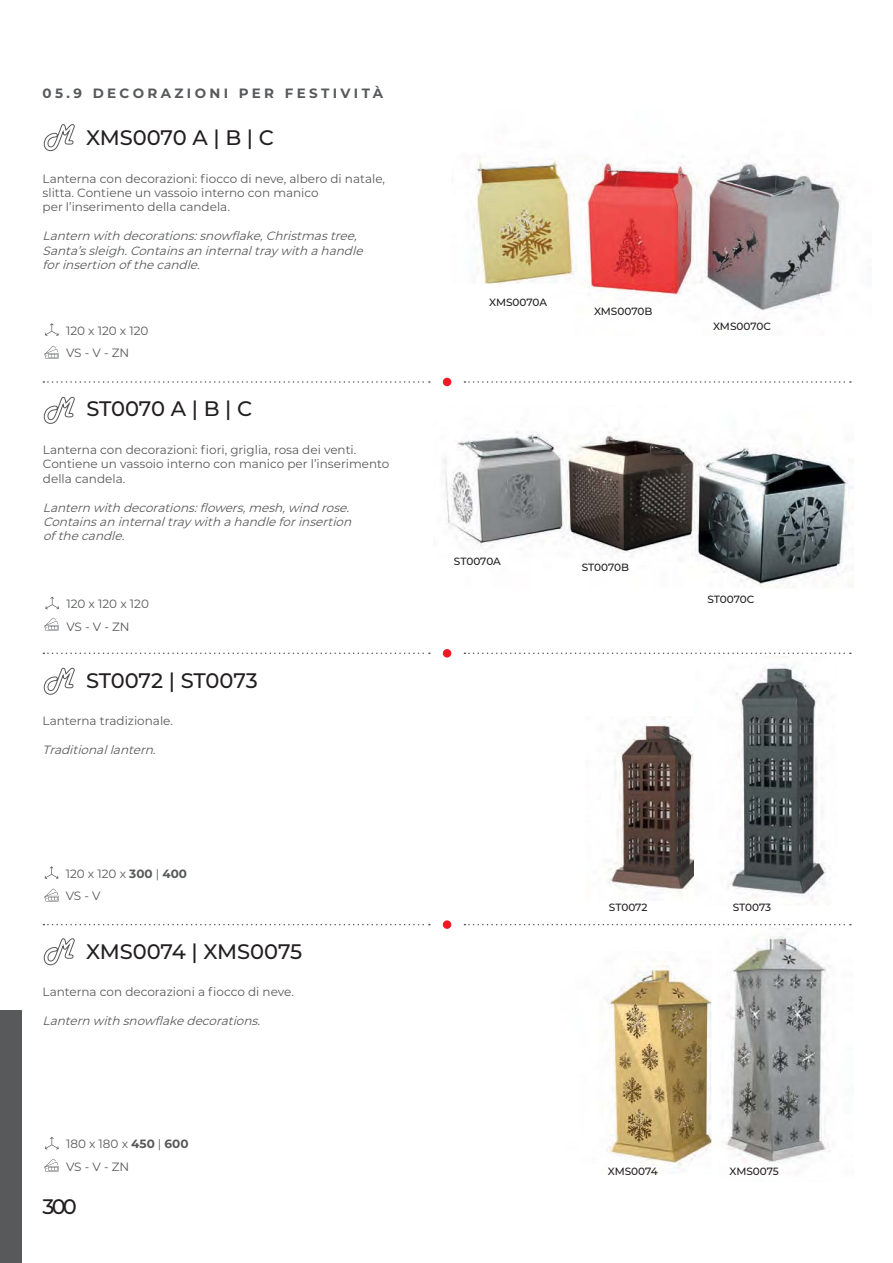
<style>
.page{position:relative;width:893px;height:1263px;background:#fff}
.page>*{position:absolute;margin:0;border:0;box-sizing:border-box;transform-origin:0 0}
.t1{font:500 21px "Montserrat";letter-spacing:-.005em;color:#231f20}
.t2{font:700 13.5px "Montserrat";letter-spacing:.25em;color:#58595b}
.t3{font:12px/14.4px "Montserrat";color:#58595b}
.t4{font:italic 12px/14.4px "Montserrat";color:#58595b}
.t5{font:500 10.5px "Montserrat";letter-spacing:-.005em;color:#231f20}
.s1{font-weight:700}
</style>
<div class="page">
<div style="left:0;top:1010px;width:21px;height:253px;background:#58595b"></div>
<img style="left:725px;top:929px;width:105px;height:234px">
<img style="left:602px;top:962px;width:110px;height:207px">
<svg style="left:45px;top:323px;width:14px;height:13px"></svg>
<div style="left:443px;top:378px;width:8px;height:8px;background:#ed1c24;border-radius:50%"></div>
<svg style="left:43px;top:381px;width:387px;height:2px"></svg>
<svg style="left:464px;top:381px;width:387px;height:2px"></svg>
<svg style="left:45px;top:597px;width:14px;height:12px"></svg>
<div style="left:443px;top:649px;width:8px;height:9px;background:#ed1c24;border-radius:50%"></div>
<svg style="left:43px;top:653px;width:387px;height:1px"></svg>
<svg style="left:464px;top:653px;width:387px;height:1px"></svg>
<svg style="left:45px;top:866px;width:14px;height:13px"></svg>
<div style="left:443px;top:920px;width:8px;height:9px;background:#ed1c24;border-radius:50%"></div>
<svg style="left:43px;top:924px;width:387px;height:1px"></svg>
<svg style="left:464px;top:924px;width:387px;height:1px"></svg>
<svg style="left:45px;top:1137px;width:14px;height:13px"></svg>
<svg style="left:43px;top:124px;width:32px;height:27px"></svg>
<svg style="left:43px;top:397px;width:32px;height:27px"></svg>
<svg style="left:43px;top:667px;width:32px;height:28px"></svg>
<svg style="left:43px;top:938px;width:32px;height:28px"></svg>
<svg style="left:44px;top:346px;width:15px;height:13px"></svg>
<svg style="left:44px;top:618px;width:15px;height:13px"></svg>
<svg style="left:44px;top:889px;width:15px;height:12px"></svg>
<svg style="left:44px;top:1159px;width:15px;height:13px"></svg>
<img style="left:608px;top:717px;width:86px;height:181px">
<img style="left:728px;top:664px;width:99px;height:242px">
<img style="left:474px;top:157px;width:368px;height:153px">
<img style="left:443px;top:429px;width:410px;height:159px">
<p class="t2" style="left:43px;top:88px;width:342px">05.9 DECORAZIONI PER FESTIVITÀ</p>
<h1 class="t1" style="left:86px;top:129px;width:190px">XMS0070 A | B | C</h1>
<p class="t3" style="left:43px;top:172px;width:344px">Lanterna con decorazioni: fiocco di neve, albero di natale, slitta. Contiene un vassoio interno con manico<br>per l’inserimento della candela.</p>
<p class="t4" style="left:43px;top:229px;width:324px">Lantern with decorations:snowflake,Christmas tree,<br>Santa’s sleigh.Contains an internaltray with a handle forinsertion of the candle.</p>
<p class="t3" style="left:66px;top:320px;width:84px;line-height:22.5px">120 x 120 x 120<br>VS - V - ZN</p>
<h1 class="t1" style="left:86px;top:400px;width:168px">ST0070 A | B | C</h1>
<p class="t3" style="left:43px;top:443px;width:348px">Lanterna con decorazioni: fiori, griglia, rosa dei venti.<br>Contiene un vassoio interno con manico per l’inserimento della candela.</p>
<p class="t4" style="left:43px;top:501px;width:313px">Lantern with decorations:flowers,mesh,wind rose.<br>Contains an internaltray with a handle forinsertion of the candle.</p>
<p class="t3" style="left:66px;top:593px;width:84px;line-height:22.5px">120 x 120 x 120<br>VS - V - ZN</p>
<h1 class="t1" style="left:86px;top:671px;width:173px">ST0072 | ST0073</h1>
<p class="t3" style="left:43px;top:714px;width:132px">Lanterna tradizionale.</p>
<p class="t4" style="left:43px;top:743px;width:117px">Traditionallantern.</p>
<p class="t3" style="left:66px;top:863px;width:123px;line-height:22.5px">120 x 120 x <span class="s1">300</span> | <span class="s1">400<br></span>VS - V</p>
<h1 class="t1" style="left:86px;top:942px;width:218px">XMS0074 | XMS0075</h1>
<p class="t3" style="left:43px;top:985px;width:253px">Lanterna con decorazioni a fiocco di neve.</p>
<p class="t4" style="left:43px;top:1014px;width:222px">Lantern with snowflake decorations.</p>
<p class="t3" style="left:66px;top:1134px;width:124px;line-height:22.5px">180 x 180 x <span class="s1">450</span> | <span class="s1">600<br></span>VS - V - ZN</p>
<h1 class="t1" style="left:43px;top:1198px;width:36px">300</h1>
<p class="t5" style="left:489px;top:298px;width:59px">XMS0070A</p>
<p class="t5" style="left:594px;top:307px;width:60px">XMS0070B</p>
<p class="t5" style="left:713px;top:322px;width:59px">XMS0070C</p>
<p class="t5" style="left:454px;top:557px;width:48px">ST0070A</p>
<p class="t5" style="left:582px;top:563px;width:49px">ST0070B</p>
<p class="t5" style="left:707px;top:595px;width:48px">ST0070C</p>
<p class="t5" style="left:609px;top:902px;width:40px">ST0072</p>
<p class="t5" style="left:733px;top:902px;width:40px">ST0073</p>
<p class="t5" style="left:608px;top:1167px;width:51px">XMS0074</p>
<p class="t5" style="left:729px;top:1167px;width:51px">XMS0075</p>
</div>
